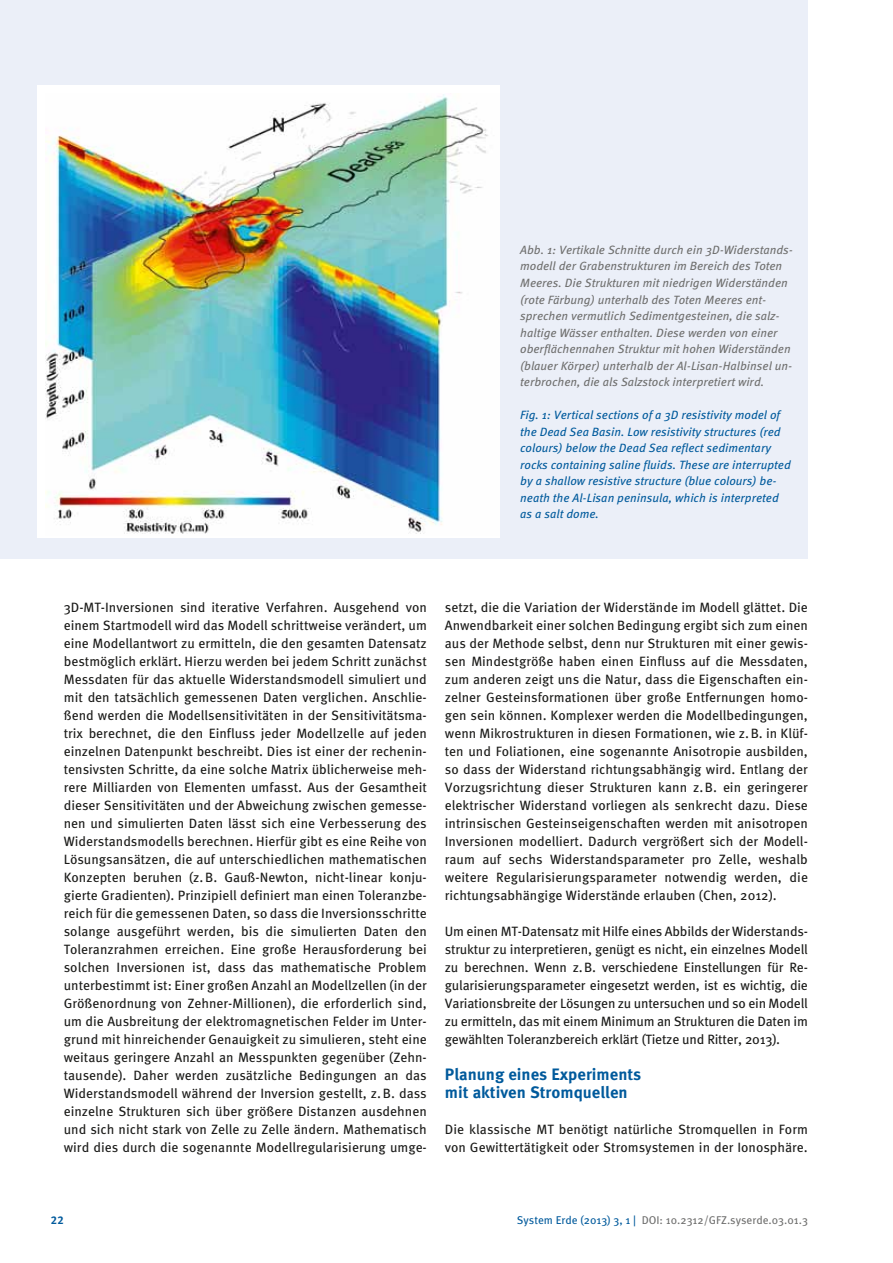
<style>
.page{position:relative;width:893px;height:1263px;background:#fff}
.page>*{position:absolute;margin:0;border:0;box-sizing:border-box;transform-origin:0 0}
.t1{font:700 16.5px/18px "Meta Pro";color:#005a9c}
.t2{font:13.5px/18px "Meta Pro";color:#1a1a18;text-align:justify}
.t3{font:italic 12px/16.5px "Meta Pro";color:#6f6f6e}
.t4{font:italic 12px/16.5px "Meta Pro";color:#005a9c}
.t5{font:11.25px "Meta Pro";color:#6f6f6e}
.t6{font:700 11.25px "Meta Pro";color:#005a9c}
.s1{color:#005a9c}
</style>
<div class="page">
<div style="left:0;top:0;width:808px;height:558px;background:#ebeff8"></div>
<div style="left:37px;top:85px;width:462px;height:452px;background:#fff"></div>
<img style="left:45px;top:94px;width:443px;height:440px">
<p class="t3" style="left:520px;top:242px;width:274px">Abb. 1: Vertikale Schnitte durch ein 3D-Widerstands&shy;modell der Grabenstrukturen im Bereich des Toten Meeres. Die Strukturen mit niedrigen Widerständen (rote Färbung) unterhalb des Toten Meeres ent&shy;sprechen vermutlich Sedimentgesteinen, die salz&shy;haltige Wässer enthalten. Diese werden von einer oberflächennahen Struktur mit hohen Widerständen (blauer Körper) unterhalb der Al-Lisan-Halbinsel un&shy;terbrochen, die als Salzstock interpretiert wird.</p>
<p class="t4" style="left:520px;top:407px;width:272px">Fig. 1: Vertical sections of a 3D resistivity model of the Dead Sea Basin. Low resistivity structures (red colours) below the Dead Sea reflect sedimentary rocks containing saline fluids. These are interrupted by a shallow resistive structure (blue colours) be&shy;neath the Al-Lisan peninsula, which is interpreted as a salt dome.</p>
<p class="t2" style="left:64px;top:598px;width:365px">3D-MT-Inversionen sind iterative Verfahren. Ausgehend von einem Startmodell wird das Modell schrittweise verändert, um eine Modellantwort zu ermitteln, die den gesamten Datensatz bestmöglich erklärt. Hierzu werden bei jedem Schritt zunächst Messdaten für das aktuelle Widerstandsmodell simuliert und mit den tatsächlich gemessenen Daten verglichen. Anschlie&shy;ßend werden die Modellsensitivitäten in der Sensitivitätsma&shy;trix berechnet, die den Einfluss jeder Modellzelle auf jeden einzelnen Datenpunkt beschreibt. Dies ist einer der rechenin&shy;tensivsten Schritte, da eine solche Matrix üblicherweise meh&shy;rere Milliarden von Elementen umfasst. Aus der Gesamtheit dieser Sensitivitäten und der Abweichung zwischen gemesse&shy;nen und simulierten Daten lässt sich eine Verbesserung des Widerstandsmodells berechnen. Hierfür gibt es eine Reihe von Lösungsansätzen, die auf unterschiedlichen mathematischen Konzepten beruhen (z.B. Gauß-Newton, nicht-linear konju&shy;gierte Gradienten). Prinzipiell definiert man einen Toleranzbe&shy;reich für die gemessenen Daten, so dass die Inversionsschritte solange ausgeführt werden, bis die simulierten Daten den Toleranzrahmen erreichen. Eine große Herausforderung bei solchen Inversionen ist, dass das mathematische Problem unterbestimmt ist: Einer großen Anzahl an Modellzellen (in der Größenordnung von Zehner-Millionen), die erforderlich sind, um die Ausbreitung der elektromagnetischen Felder im Unter&shy;grund mit hinreichender Genauigkeit zu simulieren, steht eine weitaus geringere Anzahl an Messpunkten gegenüber (Zehn&shy;tausende). Daher werden zusätzliche Bedingungen an das Widerstandsmodell während der Inversion gestellt, z.B. dass einzelne Strukturen sich über größere Distanzen ausdehnen und sich nicht stark von Zelle zu Zelle ändern. Mathematisch wird dies durch die sogenannte Modellregularisierung umge-</p>
<p class="t2" style="left:445px;top:598px;width:365px">setzt, die die Variation der Widerstände im Modell glättet. Die Anwendbarkeit einer solchen Bedingung ergibt sich zum einen aus der Methode selbst, denn nur Strukturen mit einer gewis&shy;sen Mindestgröße haben einen Einfluss auf die Messdaten, zum anderen zeigt uns die Natur, dass die Eigenschaften ein&shy;zelner Gesteinsformationen über große Entfernungen homo&shy;gen sein können. Komplexer werden die Modellbedingungen, wenn Mikrostrukturen in diesen Formationen, wie z.B. in Klüf&shy;ten und Foliationen, eine sogenannte Anisotropie ausbilden, so dass der Widerstand richtungsabhängig wird. Entlang der Vorzugsrichtung dieser Strukturen kann z.B. ein geringerer elektrischer Widerstand vorliegen als senkrecht dazu. Diese intrinsischen Gesteinseigenschaften werden mit anisotropen Inversionen modelliert. Dadurch vergrößert sich der Modell&shy;raum auf sechs Widerstandsparameter pro Zelle, weshalb weitere Regularisierungsparameter notwendig werden, die richtungsabhängige Widerstände erlauben (Chen, 2012).</p>
<p class="t2" style="left:445px;top:922px;width:365px">Um einen MT-Datensatz mit Hilfe eines Abbilds der Widerstands&shy;struktur zu interpretieren, genügt es nicht, ein einzelnes Modell zu berechnen. Wenn z.B. verschiedene Einstellungen für Re&shy;gularisierungsparameter eingesetzt werden, ist es wichtig, die Variationsbreite der Lösungen zu untersuchen und so ein Modell zu ermitteln, das mit einem Minimum an Strukturen die Daten im gewählten Toleranzbereich erklärt (Tietze und Ritter, 2013).</p>
<p class="t1" style="left:445px;top:1065px;width:198px">Planung eines Experiments mit aktiven Stromquellen</p>
<p class="t2" style="left:445px;top:1120px;width:365px">Die klassische MT benötigt natürliche Stromquellen in Form von Gewittertätigkeit oder Stromsystemen in der Ionosphäre.</p>
<p class="t6" style="left:51px;top:1213px;width:14px">22</p>
<p class="t5" style="left:517px;top:1213px;width:293px"><span class="s1">System Erde (2013) 3, 1 |</span> DOI: 10.2312/GFZ.syserde.03.01.3</p>
</div>
